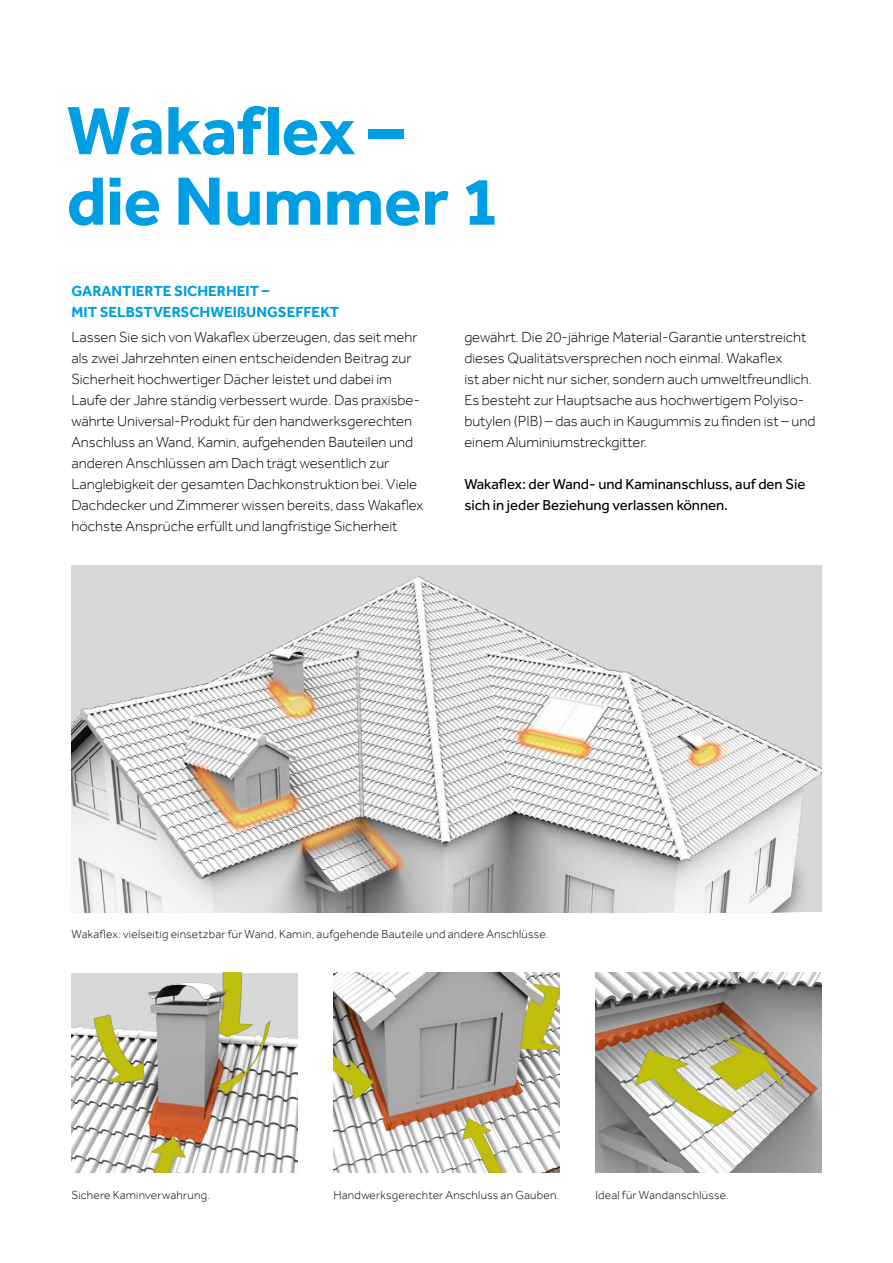
<style>
.page{position:relative;width:893px;height:1263px;background:#fff}
.page>*{position:absolute;margin:0;border:0;box-sizing:border-box;transform-origin:0 0}
.t1{font:700 70.5px/70.5px "Effra";letter-spacing:-.005em;color:#009fe3}
.t2{font:300 15px/21px "Effra";letter-spacing:-.005em;color:#000}
.t3{font:15px/21px "Effra";letter-spacing:-.005em;color:#000}
.t4{font:700 15px/21px "Effra";color:#009fe3}
.t5{font:300 12px "Effra";letter-spacing:.02em;color:#000}
</style>
<div class="page">
<img style="left:71px;top:973px;width:227px;height:200px">
<img style="left:333px;top:973px;width:227px;height:200px">
<img style="left:595px;top:973px;width:226px;height:200px">
<img style="left:71px;top:566px;width:750px;height:346px">
<h1 class="t1" style="left:67px;top:95px;width:435px">Wakaflex – die Nummer 1</h1>
<p class="t4" style="left:71px;top:280px;width:269px">GARANTIERTE SICHERHEIT –<br>MIT SELBSTVERSCHWEIßUNGSEFFEKT</p>
<p class="t2" style="left:71px;top:326px;width:353px">Lassen Sie sich von Wakaflex überzeugen, das seit mehr als zwei Jahrzehnten einen entscheidenden Beitrag zur Sicherheit hochwertiger Dächer leistet und dabei im Laufe der Jahre ständig verbessert wurde. Das praxisbe&shy;währte Universal-Produkt für den handwerksgerechten Anschluss an Wand, Kamin, aufgehenden Bauteilen und anderen Anschlüssen am Dach trägt wesentlich zur Langlebigkeit der gesamten Dachkonstruktion bei. Viele Dachdecker und Zimmerer wissen bereits, dass Wakaflex höchste Ansprüche erfüllt und langfristige Sicherheit</p>
<p class="t2" style="left:464px;top:326px;width:353px">gewährt. Die 20-jährige Material-Garantie unterstreicht dieses Qualitätsversprechen noch einmal. Wakaflex<br>ist aber nicht nur sicher, sondern auch umweltfreundlich.<br>Es besteht zur Hauptsache aus hochwertigem Polyiso&shy;butylen (PIB) – das auch in Kaugummis zu finden ist – und einem Aluminiumstreckgitter.</p>
<p class="t3" style="left:464px;top:473px;width:343px">Wakaflex: der Wand- und Kaminanschluss, auf den Sie sich in jeder Beziehung verlassen können.</p>
<p class="t5" style="left:71px;top:927px;width:479px">Wakaflex: vielseitig einsetzbar für Wand, Kamin, aufgehende Bauteile und andere Anschlüsse.</p>
<p class="t5" style="left:71px;top:1187px;width:140px">Sichere Kaminverwahrung.</p>
<p class="t5" style="left:333px;top:1187px;width:227px">Handwerksgerechter Anschluss an Gauben.</p>
<p class="t5" style="left:595px;top:1187px;width:135px">Ideal für Wandanschlüsse.</p>
</div>
